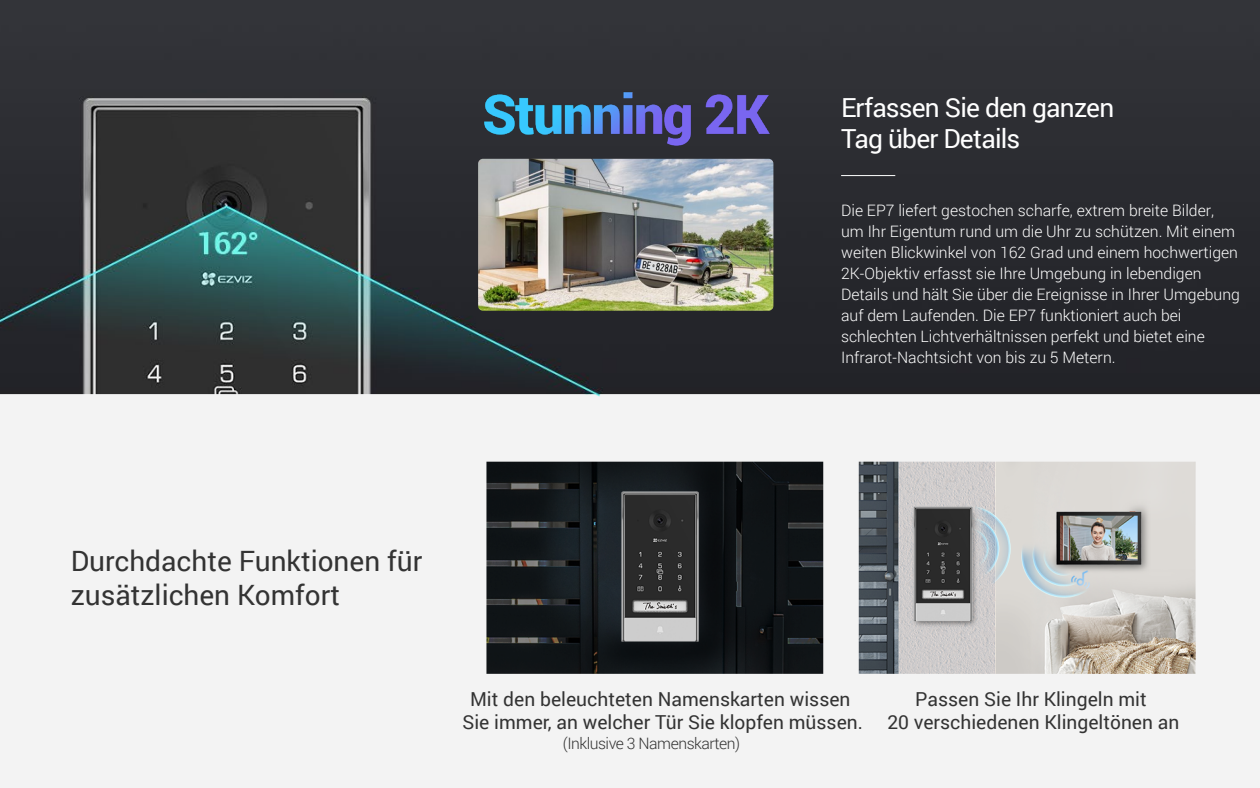
<style>
.page{position:relative;width:1260px;height:788px;background:#fff}
.page>*{position:absolute;margin:0;border:0;box-sizing:border-box;transform-origin:0 0}
.t1{font:28px/33.6px "Roboto";color:#333}
.t2{font:26.25px/31.5px "Roboto";letter-spacing:-.03em;color:#fff}
.t3{font:19.25px/23.1px "Roboto";color:#333;text-align:center}
.t4{font:300 15.75px/21px "Roboto";color:#fff}
.t5{font:300 15.75px "Roboto";letter-spacing:-.03em;color:#333}
</style>
<div class="page">
<div style="left:0;top:394px;width:1260px;height:394px;background:#f3f3f3"></div>
<img style="left:486px;top:396px;width:710px;height:278px">
<img style="left:0;top:0;width:1260px;height:396px">
<hr style="left:841px;top:175px;width:54px;height:1px;background:#fff">
<img style="left:478px;top:159px;width:295px;height:152px">
<img style="left:482px;top:83px;width:291px;height:64px">
<h2 class="t2" style="left:841px;top:91px;width:275px">Erfassen Sie den ganzen<br>Tag über Details</h2>
<p class="t4" style="left:841px;top:200px;width:400px">Die EP7 liefert gestochen scharfe, extrem breite Bilder, um Ihr Eigentum rund um die Uhr zu schützen. Mit einem weiten Blickwinkel von 162 Grad und einem hochwertigen 2K-Objektiv erfasst sie Ihre Umgebung in lebendigen Details und hält Sie über die Ereignisse in Ihrer Umgebung auf dem Laufenden. Die EP7 funktioniert auch bei schlechten Lichtverhältnissen perfekt und bietet eine Infrarot-Nachtsicht von bis zu 5 Metern.</p>
<h1 class="t1" style="left:71px;top:543px;width:353px">Durchdachte Funktionen für zusätzlichen Komfort</h1>
<p class="t3" style="left:462px;top:686px;width:402px">Mit den beleuchteten Namenskarten wissen<br>Sie immer, an welcher Tür Sie klopfen müssen.</p>
<p class="t3" style="left:887px;top:686px;width:293px">Passen Sie Ihr Klingeln mit<br>20 verschiedenen Klingeltönen an</p>
<p class="t5" style="left:563px;top:732px;width:179px">(Inklusive 3 Namenskarten)</p>
</div>
